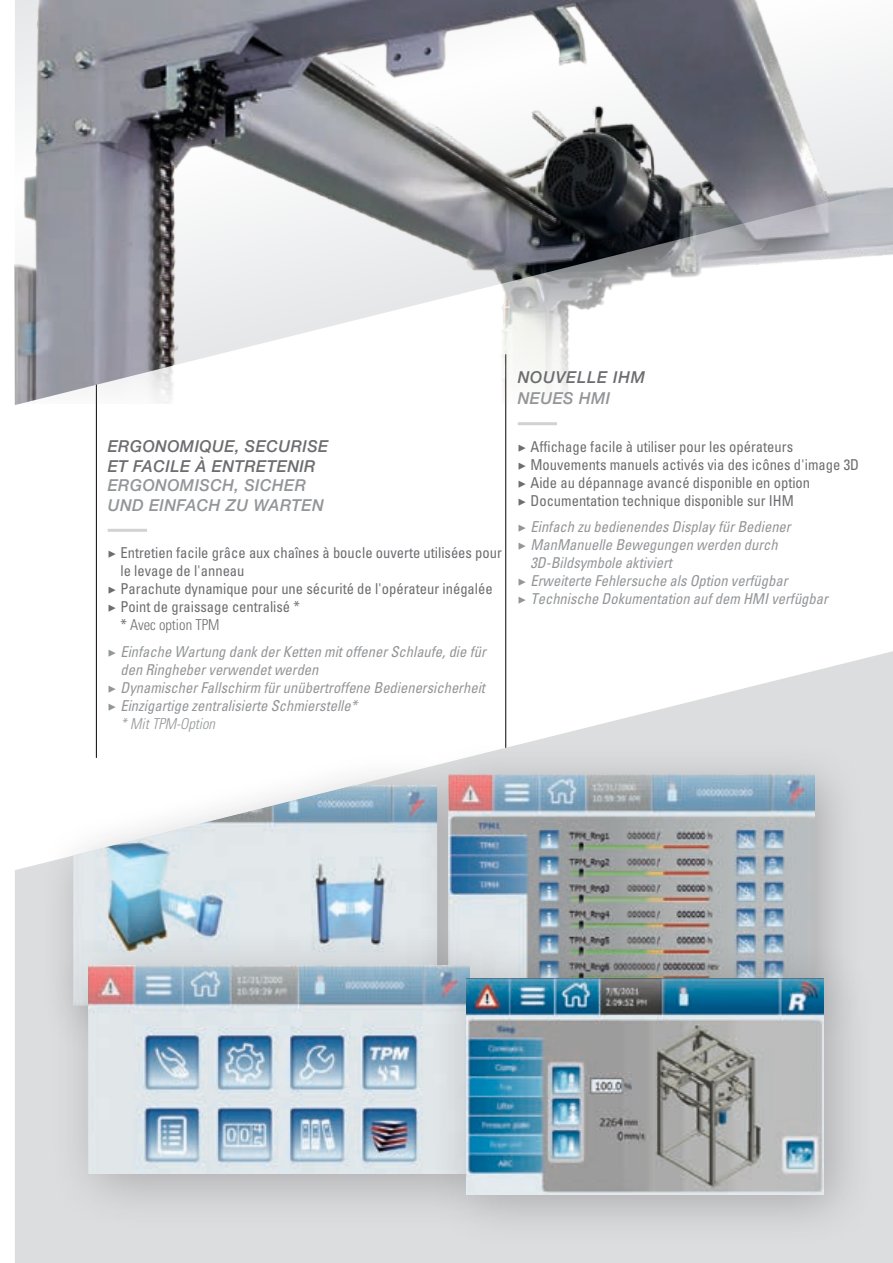
<style>
.page{position:relative;width:893px;height:1263px;background:#fff}
.page>*{position:absolute;margin:0;border:0;box-sizing:border-box;transform-origin:0 0}
.Normale{font:italic 500 16.5px/19.5px "Helvetica Neue LT Std";letter-spacing:.03em;color:#939598}
.Normale-2{font:italic 500 16.5px/19.5px "Helvetica Neue LT Std";letter-spacing:.03em;color:#6c6d70}
.Normale-3{font:italic 500 16.5px "Helvetica Neue LT Std";letter-spacing:.05em;color:#6c6d70}
.Normale-4{font:italic condensed 15px/18px "Univers";color:#939598}
.Normale-5{font:condensed 15px/18px "Univers";color:#6c6d70}
.Normale-6{font:300 condensed 15px "Univers";color:#6c6d70}
.Normale-7{font:italic 300 condensed 15px "Univers";color:#939598}
.s1{font-family:"LFT Etica";font-weight:300;font-stretch:normal}
.s2{font-weight:400}
.s3{font-family:"LFT Etica";font-weight:300;font-style:normal;font-stretch:normal}
</style>
<div class="page">
<hr style="left:505px;top:354px;width:1px;height:404px;background:#231f20">
<hr style="left:96px;top:382px;width:1px;height:376px;background:#231f20">
<svg style="left:15px;top:651px;width:878px;height:612px"></svg>
<div style="left:39px;top:751px;width:448px;height:305px;background:#231f20;opacity:.27"></div>
<img style="left:73px;top:785px;width:341px;height:139px">
<div style="left:414px;top:740px;width:451px;height:306px;background:#231f20;opacity:.27"></div>
<img style="left:449px;top:775px;width:365px;height:165px">
<div style="left:48px;top:924px;width:480px;height:307px;background:#231f20;opacity:.27"></div>
<img style="left:88px;top:965px;width:339px;height:208px">
<div style="left:427px;top:940px;width:451px;height:308px;background:#231f20;opacity:.27"></div>
<img style="left:466px;top:978px;width:357px;height:216px">
<img style="left:15px;top:0;width:878px;height:404px">
<hr style="left:108px;top:529px;width:39px;height:3px;background:#d1d2d4">
<hr style="left:518px;top:422px;width:39px;height:3px;background:#d1d2d4">
<p class="Normale-2" style="left:108px;top:436px;width:222px">ERGONOMIQUE, SECURISE<br>ET FACILE À ENTRETENIR</p>
<p class="Normale" style="left:108px;top:475px;width:217px">ERGONOMISCH, SICHER<br>UND EINFACH ZU WARTEN</p>
<p class="Normale-5" style="left:120px;top:544px;width:383px;text-indent:-13px"><span class="s1">b</span> Entretien facile grâce aux chaînes à boucle ouverte utilisées pour le levage de l'anneau</p>
<p class="Normale-5" style="left:108px;top:580px;width:386px"><span class="s1">b</span> Parachute dynamique pour une sécurité de l'opérateur inégalée</p>
<p class="Normale-5" style="left:108px;top:598px;width:194px"><span class="s1">b</span> Point de graissage centralisé *</p>
<p class="Normale-6" style="left:120px;top:616px;width:101px"><span class="s2">*</span> Avec option TPM</p>
<p class="Normale-4" style="left:120px;top:642px;width:367px;text-indent:-13px"><span class="s3">b</span> Einfache Wartung dank der Ketten mit offener Schlaufe, die für den Ringheber verwendet werden</p>
<p class="Normale-4" style="left:108px;top:678px;width:379px"><span class="s3">b</span> Dynamischer Fallschirm für unübertroffene Bedienersicherheit</p>
<p class="Normale-4" style="left:108px;top:696px;width:251px"><span class="s3">b</span> Einzigartige zentralisierte Schmierstelle*</p>
<p class="Normale-7" style="left:120px;top:714px;width:96px">* Mit TPM-Option</p>
<p class="Normale-3" style="left:518px;top:368px;width:129px">NOUVELLE IHM</p>
<p class="Normale" style="left:518px;top:388px;width:94px">NEUES HMI</p>
<p class="Normale-5" style="left:518px;top:437px;width:277px"><span class="s1">b</span> Affichage facile à utiliser pour les opérateurs</p>
<p class="Normale-5" style="left:518px;top:455px;width:343px"><span class="s1">b</span> Mouvements manuels activés via des icônes d'image 3D</p>
<p class="Normale-5" style="left:518px;top:473px;width:294px"><span class="s1">b</span> Aide au dépannage avancé disponible en option</p>
<p class="Normale-5" style="left:518px;top:491px;width:278px"><span class="s1">b</span> Documentation technique disponible sur IHM</p>
<p class="Normale-4" style="left:518px;top:518px;width:274px"><span class="s3">b</span> Einfach zu bedienendes Display für Bediener</p>
<p class="Normale-4" style="left:530px;top:536px;width:249px;text-indent:-13px"><span class="s3">b</span> ManManuelle Bewegungen werden durch<br>3D-Bildsymbole aktiviert</p>
<p class="Normale-4" style="left:518px;top:572px;width:271px"><span class="s3">b</span> Erweiterte Fehlersuche als Option verfügbar</p>
<p class="Normale-4" style="left:518px;top:590px;width:312px"><span class="s3">b</span> Technische Dokumentation auf dem HMI verfügbar</p>
</div>
